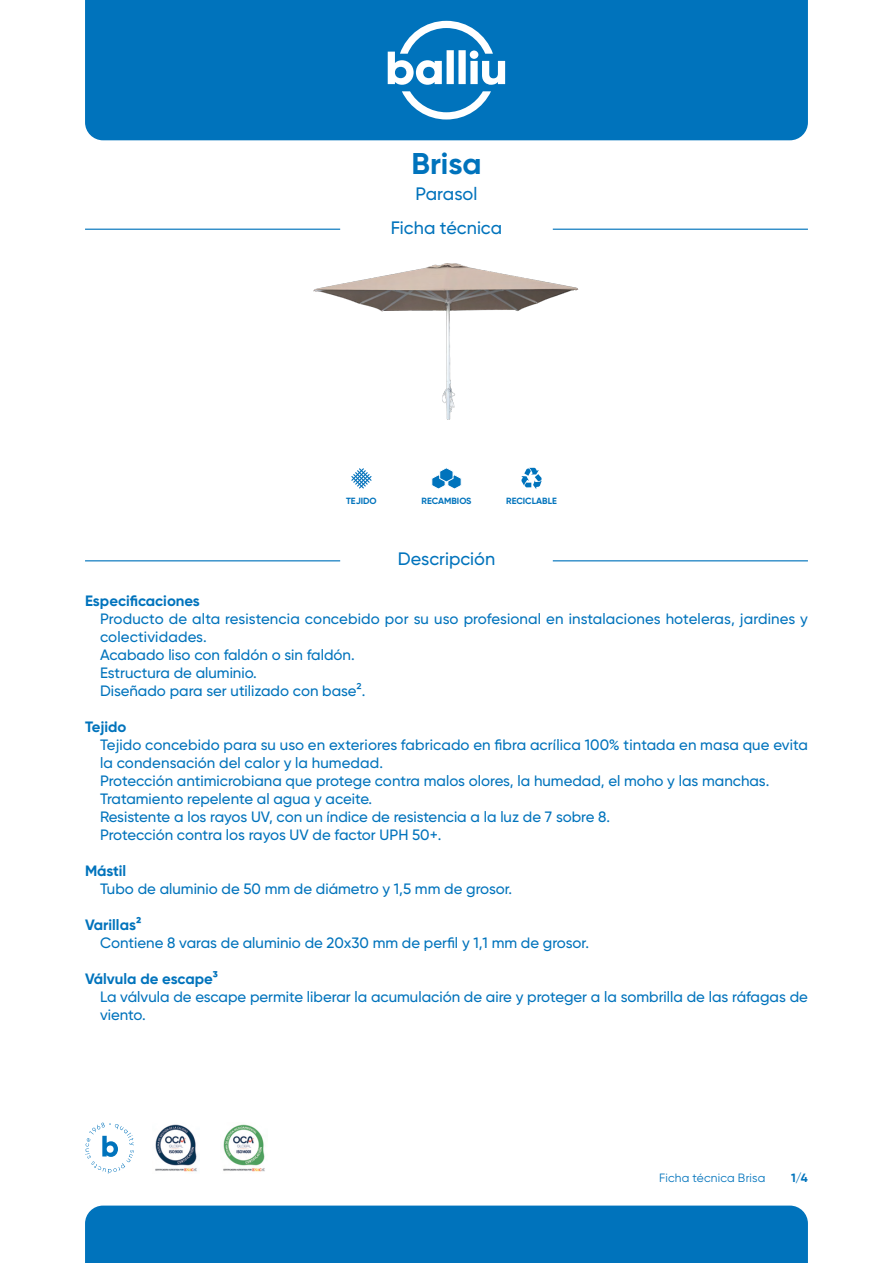
<style>
.page{position:relative;width:893px;height:1263px;background:#fff}
.page>*{position:absolute;margin:0;border:0;box-sizing:border-box;transform-origin:0 0}
.t1{font:700 30px "Gilroy";letter-spacing:-.005em;color:#0073bc}
.t2{font:500 18px/33.8px "Gilroy";color:#0073bc;text-align:center}
.t3{font:500 15px/18px "Gilroy";color:#0073bc}
.t4{font:700 15px "Gilroy";color:#0073bc}
.t5{font:12px "Gilroy";letter-spacing:.015em;color:#0073bc}
.t6{font:700 12px "Gilroy";color:#0073bc}
.t7{font:700 9px "Gilroy";color:#0073bc}
</style>
<div class="page">
<img style="left:313px;top:263px;width:266px;height:157px">
<svg style="left:431px;top:468px;width:31px;height:21px"></svg>
<svg style="left:521px;top:468px;width:21px;height:21px"></svg>
<svg style="left:351px;top:468px;width:21px;height:21px"></svg>
<div style="left:85px;top:0;width:723px;height:140px;background:#0073bc"></div>
<svg style="left:388px;top:21px;width:117px;height:98px"></svg>
<div style="left:85px;top:1205px;width:723px;height:58px;background:#0073bc"></div>
<svg style="left:85px;top:1122px;width:49px;height:52px"></svg>
<img style="left:223px;top:1124px;width:42px;height:48px">
<img style="left:155px;top:1124px;width:45px;height:48px">
<hr style="left:553px;top:229px;width:255px;height:1px;background:#0073bc">
<hr style="left:85px;top:229px;width:255px;height:1px;background:#0073bc">
<hr style="left:553px;top:560px;width:255px;height:1px;background:#0073bc">
<hr style="left:85px;top:560px;width:255px;height:1px;background:#0073bc">
<h1 class="t1" style="left:411px;top:145px;width:72px">Brisa</h1>
<p class="t2" style="left:391px;top:177px;width:113px">Parasol<br>Ficha técnica</p>
<p class="t7" style="left:346px;top:495px;width:32px">TEJIDO</p>
<p class="t7" style="left:421px;top:495px;width:52px">RECAMBIOS</p>
<p class="t7" style="left:506px;top:495px;width:52px">RECICLABLE</p>
<p class="t2" style="left:398px;top:542px;width:99px">Descripción</p>
<p class="t4" style="left:85px;top:591px;width:116px">Especificaciones</p>
<p class="t3" style="left:100px;top:609px;width:709px">Producto de alta resistencia concebido por su uso profesional en instalaciones hoteleras, jardines y colectividades.<br>Acabado liso con faldón o sin faldón.<br>Estructura de aluminio.<br>Diseñado para ser utilizado con base2.</p>
<p class="t4" style="left:85px;top:717px;width:43px">Tejido</p>
<p class="t3" style="left:100px;top:735px;width:710px">Tejido concebido para su uso en exteriores fabricado en fibra acrílica 100% tintada en masa que evita la condensación del calor y la humedad.<br>Protección antimicrobiana que protege contra malos olores, la humedad, el moho y las manchas.<br>Tratamiento repelente al agua y aceite.<br>Resistente a los rayos UV, con un índice de resistencia a la luz de 7 sobre 8.<br>Protección contra los rayos UV de factor UPH 50+.</p>
<p class="t4" style="left:85px;top:861px;width:43px">Mástil</p>
<p class="t3" style="left:100px;top:879px;width:414px">Tubo de aluminio de 50 mm de diámetro y 1,5 mm de grosor.</p>
<p class="t4" style="left:85px;top:915px;width:58px">Varillas2</p>
<p class="t3" style="left:100px;top:933px;width:490px">Contiene 8 varas de aluminio de 20x30 mm de perfil y 1,1 mm de grosor.</p>
<p class="t4" style="left:85px;top:969px;width:135px">Válvula de escape3</p>
<p class="t3" style="left:100px;top:987px;width:709px">La válvula de escape permite liberar la acumulación de aire y proteger a la sombrilla de las ráfagas de viento.</p>
<p class="t5" style="left:659px;top:1170px;width:108px">Ficha técnica Brisa</p>
<p class="t6" style="left:791px;top:1170px;width:18px">1/4</p>
</div>
